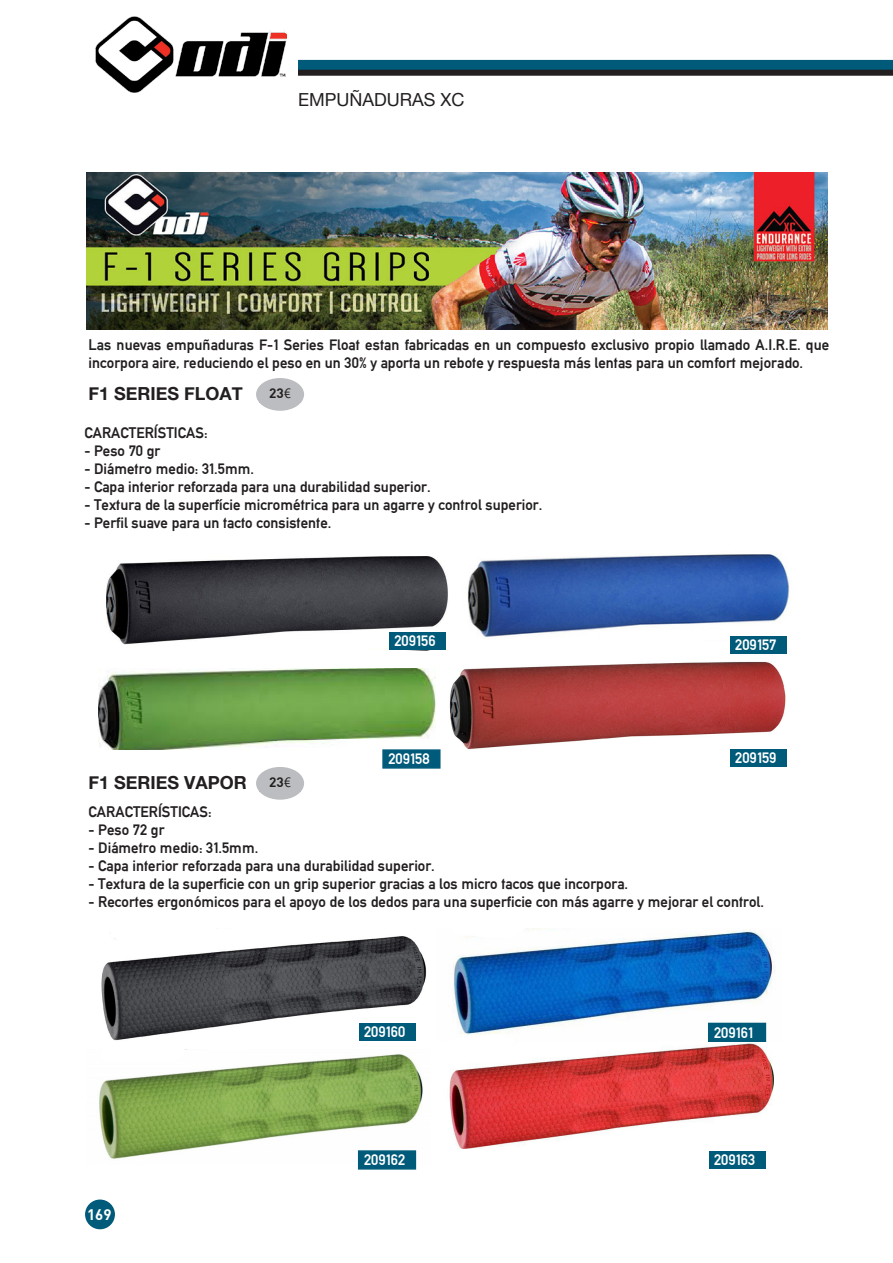
<style>
.page{position:relative;width:893px;height:1263px;background:#fff}
.page>*{position:absolute;margin:0;border:0;box-sizing:border-box;transform-origin:0 0}
.t1{font:700 18px "Helvetica Neue";color:#231f20}
.t2{font:18px "Helvetica Neue";color:#231f20}
.t3{font:15px/18px "Alte DIN1451 Mittelschriftgepraegt";color:#231f20}
.t4{font:15px "Alte DIN1451 Mittelschriftgepraegt";color:#fff}
.t5{font:700 15px "DINBEK";color:#fff}
.t6{font:700 13.5px "DINBEK";color:#231f20}
.t7{font:700 13.5px "DINBEK";color:#fff}
.s1{font-family:"Ebrima";font-weight:400}
</style>
<div class="page">
<div style="left:298px;top:60px;width:595px;height:15px;background:#005a7a"></div>
<div style="left:298px;top:70px;width:595px;height:6px;background:#231f20"></div>
<img style="left:95px;top:16px;width:192px;height:77px">
<div style="left:256px;top:378px;width:48px;height:33px;background:#bcbdc0;border-radius:50%"></div>
<img style="left:107px;top:557px;width:341px;height:94px">
<img style="left:467px;top:554px;width:323px;height:83px">
<img style="left:98px;top:668px;width:338px;height:81px">
<img style="left:449px;top:661px;width:337px;height:88px">
<img style="left:87px;top:172px;width:740px;height:158px">
<div style="left:730px;top:636px;width:57px;height:18px;background:#005a7a"></div>
<div style="left:730px;top:749px;width:57px;height:18px;background:#005a7a"></div>
<div style="left:389px;top:632px;width:57px;height:18px;background:#005a7a"></div>
<div style="left:382px;top:749px;width:59px;height:20px;background:#005a7a;border:2px solid #005a7a"></div>
<div style="left:256px;top:767px;width:48px;height:33px;background:#bcbdc0;border-radius:50%"></div>
<img style="left:101px;top:936px;width:326px;height:105px">
<img style="left:452px;top:928px;width:323px;height:112px">
<img style="left:99px;top:1054px;width:324px;height:115px">
<img style="left:449px;top:1041px;width:325px;height:107px">
<div style="left:358px;top:1150px;width:58px;height:19px;background:#005a7a;border:2px solid #005a7a"></div>
<div style="left:709px;top:1151px;width:56px;height:18px;background:#005a7a"></div>
<div style="left:359px;top:1023px;width:56px;height:17px;background:#005a7a"></div>
<div style="left:708px;top:1023px;width:58px;height:19px;background:#005a7a"></div>
<svg style="left:101px;top:933px;width:115px;height:11px"></svg>
<svg style="left:100px;top:1049px;width:86px;height:13px"></svg>
<svg style="left:452px;top:928px;width:75px;height:10px"></svg>
<svg style="left:449px;top:1034px;width:69px;height:20px"></svg>
<div style="left:86px;top:1200px;width:28px;height:28px;background:#005a7a;border-radius:50%"></div>
<div style="left:85px;top:1199px;width:30px;height:30px;border:2px solid #005a7a;border-radius:50%"></div>
<p class="t2" style="left:298px;top:89px;width:168px">EMPUÑADURAS XC</p>
<p class="t3" style="left:89px;top:336px;width:742px">Las nuevas empuñaduras F-1 Series Float estan fabricadas en un compuesto exclusivo propio llamado A.I.R.E. que incorpora aire, reduciendo el peso en un 30% y aporta un rebote y respuesta más lentas para un comfort mejorado.</p>
<p class="t1" style="left:89px;top:383px;width:156px">F1 SERIES FLOAT</p>
<p class="t6" style="left:269px;top:384px;width:23px">23<span class="s1">€</span></p>
<p class="t3" style="left:84px;top:423px;width:125px">CARACTERÍSTICAS:</p>
<p class="t3" style="left:84px;top:441px;width:77px">- Peso 70 gr</p>
<p class="t3" style="left:84px;top:459px;width:171px">- Diámetro medio: 31.5mm.</p>
<p class="t3" style="left:84px;top:477px;width:348px">- Capa interior reforzada para una durabilidad superior.</p>
<p class="t3" style="left:84px;top:495px;width:460px">- Textura de la superfície micrométrica para un agarre y control superior.</p>
<p class="t3" style="left:84px;top:513px;width:249px">- Perfil suave para un tacto consistente.</p>
<p class="t4" style="left:394px;top:632px;width:43px">209156</p>
<p class="t4" style="left:388px;top:750px;width:43px">209158</p>
<p class="t4" style="left:735px;top:636px;width:43px">209157</p>
<p class="t4" style="left:735px;top:749px;width:43px">209159</p>
<p class="t1" style="left:89px;top:772px;width:160px">F1 SERIES VAPOR</p>
<p class="t6" style="left:269px;top:773px;width:23px">23<span class="s1">€</span></p>
<p class="t3" style="left:89px;top:803px;width:125px">CARACTERÍSTICAS:</p>
<p class="t3" style="left:89px;top:821px;width:77px">- Peso 72 gr</p>
<p class="t3" style="left:89px;top:839px;width:171px">- Diámetro medio: 31.5mm.</p>
<p class="t3" style="left:89px;top:857px;width:348px">- Capa interior reforzada para una durabilidad superior.</p>
<p class="t3" style="left:89px;top:875px;width:541px">- Textura de la superficie con un grip superior gracias a los micro tacos que incorpora.</p>
<p class="t3" style="left:89px;top:893px;width:677px">- Recortes ergonómicos para el apoyo de los dedos para una superficie con más agarre y mejorar el control.</p>
<p class="t4" style="left:364px;top:1022px;width:43px">209160</p>
<p class="t4" style="left:714px;top:1023px;width:41px">209161</p>
<p class="t7" style="left:88px;top:1205px;width:25px">160</p>
<p class="t5" style="left:87px;top:1205px;width:26px">169</p>
<p class="t5" style="left:91px;top:1205px;width:18px">39</p>
<p class="t4" style="left:364px;top:1151px;width:43px">209162</p>
<p class="t4" style="left:714px;top:1151px;width:43px">209163</p>
</div>
